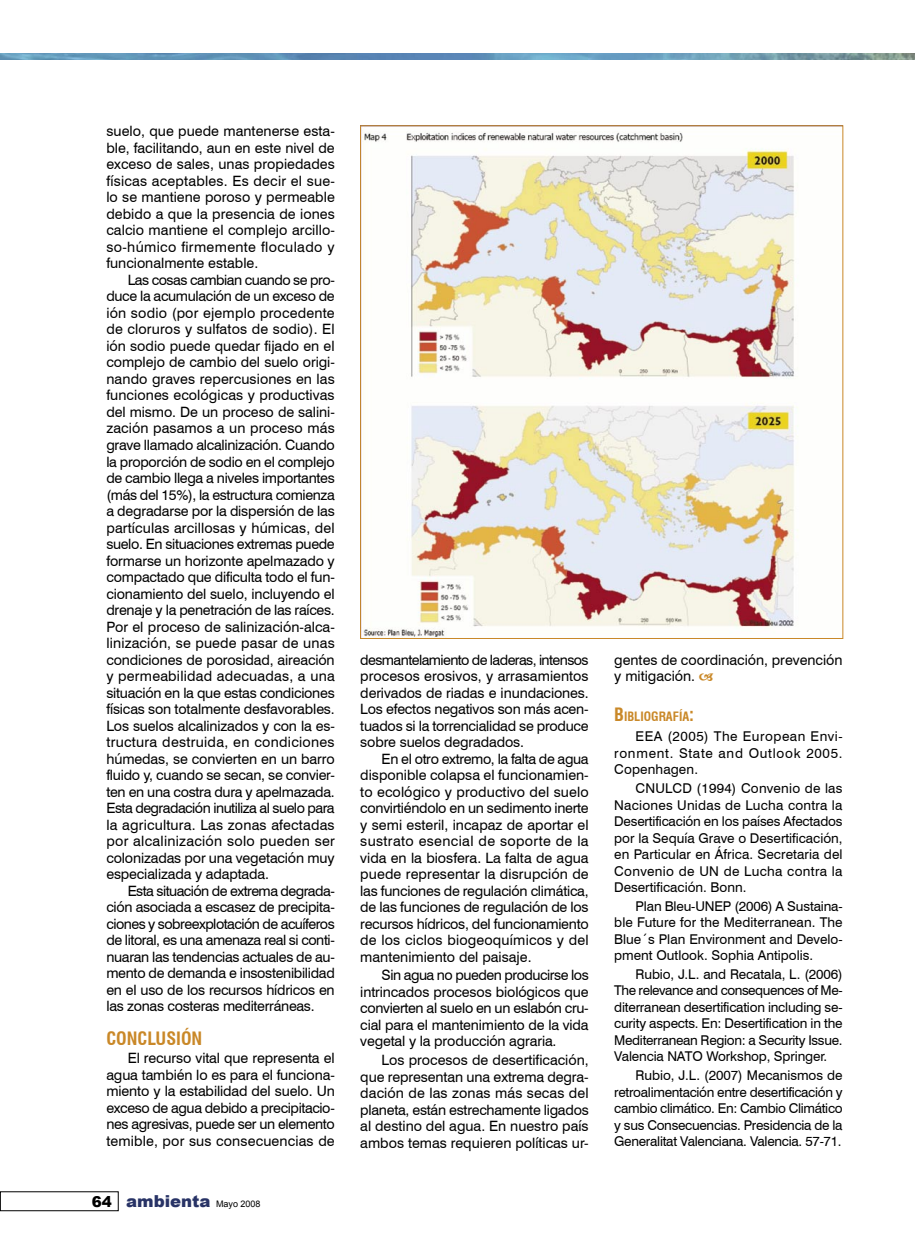
<style>
.page{position:relative;width:915px;height:1255px;background:#fff}
.page>*{position:absolute;margin:0;border:0;box-sizing:border-box;transform-origin:0 0}
.Ladillos{font:700 condensed 18px "Swiss 721 BT";color:#c98828}
.t1{font:900 16.5px "Arial";color:#283366}
.Texto_general{font:14.25px/16.5px "Swiss 721 BT";color:#000;text-align:justify}
.Texto_general-2{font:13.5px/16.5px "Swiss 721 BT";color:#000;text-align:justify}
.subladillo{font:700 condensed 12.6px "Swiss 721 BT";color:#c98828}
.s1{font-size:15px;color:#000}
.s2{font-weight:400;font-size:9px;color:#000}
.s3{font-size:18px}
</style>
<div class="page">
<img style="left:0;top:53px;width:914px;height:7px">
<img style="left:363px;top:131px;width:435px;height:505px">
<p class="Texto_general" style="left:106px;top:123px;width:230px">suelo, que puede mantenerse esta&shy;ble, facilitando, aun en este nivel de exceso de sales, unas propiedades físicas aceptables. Es decir el sue&shy;lo se mantiene poroso y permeable debido a que la presencia de iones calcio mantiene el complejo arcillo&shy;so-húmico firmemente floculado y funcionalmente estable.</p>
<p class="Texto_general" style="left:106px;top:271px;width:230px;text-indent:21px">Las cosas cambian cuando se pro&shy;duce la acumulación de un exceso de ión sodio (por ejemplo procedente de cloruros y sulfatos de sodio). El ión sodio puede quedar fijado en el complejo de cambio del suelo origi&shy;nando graves repercusiones en las funciones ecológicas y productivas del mismo. De un proceso de salini&shy;zación pasamos a un proceso más grave llamado alcalinización. Cuando la proporción de sodio en el complejo de cambio llega a niveles importantes (más del 15%), la estructura comienza a degradarse por la dispersión de las partículas arcillosas y húmicas, del suelo. En situaciones extremas puede formarse un horizonte apelmazado y compactado que dificulta todo el fun&shy;cionamiento del suelo, incluyendo el drenaje y la penetración de las raíces.<br>Por el proceso de salinización-alca&shy;linización, se puede pasar de unas condiciones de porosidad, aireación y permeabilidad adecuadas, a una situación en la que estas condiciones físicas son totalmente desfavorables.<br>Los suelos alcalinizados y con la es&shy;tructura destruida, en condiciones húmedas, se convierten en un barro fluido y, cuando se secan, se convier&shy;ten en una costra dura y apelmazada.<br>Esta degradación inutiliza al suelo para la agricultura. Las zonas afectadas por alcalinización solo pueden ser colonizadas por una vegetación muy especializada y adaptada.</p>
<p class="Texto_general" style="left:106px;top:882px;width:230px;text-indent:21px">Esta situación de extrema degrada&shy;ción asociada a escasez de precipita&shy;ciones y sobreexplotación de acuíferos de litoral, es una amenaza real si conti&shy;nuaran las tendencias actuales de au&shy;mento de demanda e insostenibilidad en el uso de los recursos hídricos en las zonas costeras mediterráneas.</p>
<p class="Ladillos" style="left:106px;top:1027px;width:97px">CONCLUSIÓN</p>
<p class="Texto_general" style="left:106px;top:1049px;width:230px;text-indent:21px">El recurso vital que representa el agua también lo es para el funciona&shy;miento y la estabilidad del suelo. Un exceso de agua debido a precipitacio&shy;nes agresivas, puede ser un elemento temible, por sus consecuencias de</p>
<p class="t1" style="left:92px;top:1188px;width:170px"><span class="s1">64</span> ambienta <span class="s2">Mayo 2008</span></p>
<p class="Texto_general" style="left:360px;top:651px;width:230px">desmantelamiento de laderas, intensos procesos erosivos, y arrasamientos derivados de riadas e inundaciones.<br>Los efectos negativos son más acen&shy;tuados si la torrencialidad se produce sobre suelos degradados.</p>
<p class="Texto_general" style="left:360px;top:750px;width:230px;text-indent:21px">En el otro extremo, la falta de agua disponible colapsa el funcionamien&shy;to ecológico y productivo del suelo convirtiéndolo en un sedimento inerte y semi esteril, incapaz de aportar el sustrato esencial de soporte de la vida en la biosfera. La falta de agua puede representar la disrupción de las funciones de regulación climática, de las funciones de regulación de los recursos hídricos, del funcionamiento de los ciclos biogeoquímicos y del mantenimiento del paisaje.</p>
<p class="Texto_general" style="left:360px;top:967px;width:230px;text-indent:21px">Sin agua no pueden producirse los intrincados procesos biológicos que convierten al suelo en un eslabón cru&shy;cial para el mantenimiento de la vida vegetal y la producción agraria.</p>
<p class="Texto_general" style="left:360px;top:1051px;width:230px;text-indent:21px">Los procesos de desertificación, que representan una extrema degra&shy;dación de las zonas más secas del planeta, están estrechamente ligados al destino del agua. En nuestro país ambos temas requieren políticas ur-</p>
<p class="Texto_general" style="left:614px;top:651px;width:230px">gentes de coordinación, prevención y mitigación.</p>
<p class="subladillo" style="left:614px;top:708px;width:81px"><span class="s3">B</span>IBLIOGRAFÍA<span class="s3">:</span></p>
<p class="Texto_general-2" style="left:614px;top:728px;width:230px;text-indent:21px">EEA (2005) The European Envi&shy;ronment. State and Outlook 2005.<br>Copenhagen.</p>
<p class="Texto_general-2" style="left:614px;top:779px;width:230px;text-indent:21px">CNULCD (1994) Convenio de las Naciones Unidas de Lucha contra la Desertificación en los países Afectados por la Sequía Grave o Desertificación, en Particular en África. Secretaria del Convenio de UN de Lucha contra la Desertificación. Bonn.</p>
<p class="Texto_general-2" style="left:614px;top:897px;width:230px;text-indent:21px">Plan Bleu-UNEP (2006) A Sustaina&shy;ble Future for the Mediterranean. The Blue´s Plan Environment and Develo&shy;pment Outlook. Sophia Antipolis.</p>
<p class="Texto_general-2" style="left:614px;top:965px;width:230px;text-indent:21px">Rubio, J.L. and Recatala, L. (2006)<br>The relevance and consequences of Me&shy;diterranean desertification including se&shy;curity aspects. En: Desertification in the Mediterranean Region: a Security Issue.<br>Valencia NATO Workshop, Springer.</p>
<p class="Texto_general-2" style="left:614px;top:1066px;width:230px;text-indent:21px">Rubio, J.L. (2007) Mecanismos de retroalimentación entre desertificación y cambio climático. En: Cambio Climático y sus Consecuencias. Presidencia de la Generalitat Valenciana. Valencia. 57-71.</p>
</div>
